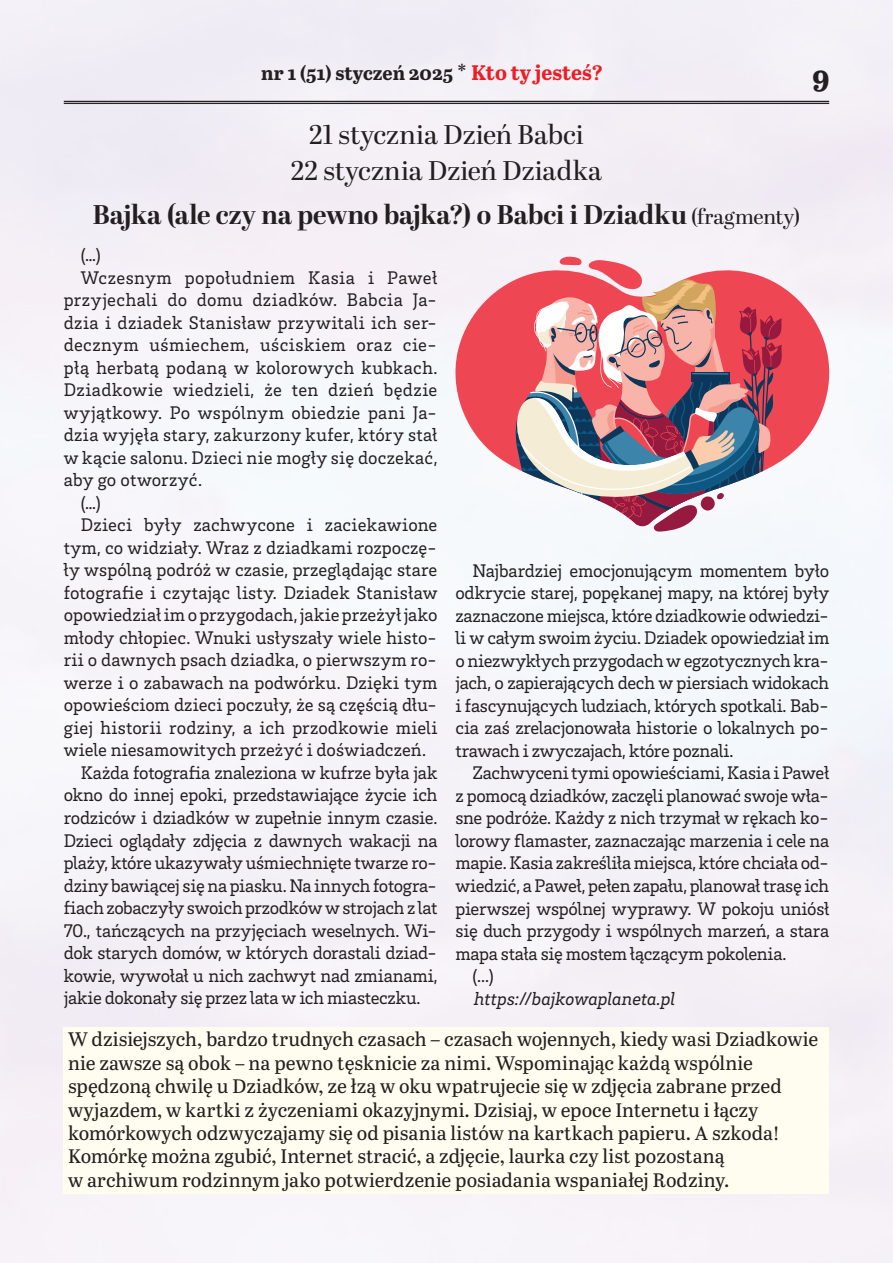
<style>
.page{position:relative;width:893px;height:1263px;background:#fff}
.page>*{position:absolute;margin:0;border:0;box-sizing:border-box;transform-origin:0 0}
.t1{font:800 30px "Abril Text";color:#231f20}
.t2{font:700 27px "Abril Display";letter-spacing:-.005em;color:#231f20}
.t3{font:27px/36px "Abril Display";letter-spacing:-.005em;color:#231f20;text-align:center}
.t4{font:19.5px/23.4px "Abril Text";color:#231f20}
.t5{font:700 19.5px "Abril Text";letter-spacing:-.005em;color:#231f20}
.t6{font:18.75px/22.5px "Brix Slab";letter-spacing:-.005em;color:#231f20;text-align:justify}
.t7{font:18.75px "Brix Slab";letter-spacing:.02em;color:#231f20}
.t8{font:18.75px "Brix Slab";letter-spacing:.015em;color:#231f20}
.t9{font:italic 18.75px "Brix Slab";letter-spacing:-.01em;color:#231f20}
.s1{font-weight:400;font-size:21px}
.s2{font-size:21px;color:#ee1d23}
</style>
<div class="page">
<hr style="left:64px;top:101px;width:765px;height:1px;background:#231f20">
<hr style="left:64px;top:103px;width:765px;height:1px;background:#231f20">
<div style="left:64px;top:1027px;width:765px;height:167px;background:#fffdf0"></div>
<svg style="left:450px;top:265px;width:384px;height:261px"></svg>
<svg style="left:514px;top:256px;width:268px;height:276px"></svg>
<p class="t5" style="left:261px;top:59px;width:343px">nr 1 (51) styczeń 2025 <span class="s1">*</span> <span class="s2">Kto ty jesteś?</span></p>
<h1 class="t1" style="left:812px;top:54px;width:18px">9</h1>
<h2 class="t3" style="left:291px;top:118px;width:313px">21 stycznia Dzień Babci<br>22 stycznia Dzień Dziadka</h2>
<h2 class="t2" style="left:93px;top:196px;width:709px">Bajka (ale czy na pewno bajka?) o Babci i Dziadku <span class="s1">(fragmenty)</span></h2>
<p class="t6" style="left:81px;top:243px;width:22px">(…)</p>
<p class="t7" style="left:81px;top:265px;width:358px">Wczesnym popołudniem Kasia i Paweł</p>
<p class="t8" style="left:64px;top:288px;width:375px">przyjechali do domu dziadków. Babcia Ja-</p>
<p class="t7" style="left:64px;top:310px;width:375px">dzia i dziadek Stanisław przywitali ich ser-</p>
<p class="t7" style="left:64px;top:333px;width:375px">decznym uśmiechem, uściskiem oraz cie-</p>
<p class="t8" style="left:64px;top:355px;width:375px">płą herbatą podaną w kolorowych kubkach.</p>
<p class="t7" style="left:64px;top:378px;width:375px">Dziadkowie wiedzieli, że ten dzień będzie</p>
<p class="t8" style="left:64px;top:400px;width:375px">wyjątkowy. Po wspólnym obiedzie pani Ja-</p>
<p class="t7" style="left:64px;top:423px;width:375px">dzia wyjęła stary, zakurzony kufer, który stał</p>
<p class="t6" style="left:64px;top:446px;width:375px">w kącie salonu. Dzieci nie mogły się doczekać,</p>
<p class="t6" style="left:64px;top:468px;width:140px">aby go otworzyć.</p>
<p class="t6" style="left:81px;top:491px;width:22px">(…)</p>
<p class="t6" style="left:81px;top:513px;width:358px">Dzieci były zachwycone i zaciekawione</p>
<p class="t6" style="left:64px;top:536px;width:375px">tym, co widziały. Wraz z dziadkami rozpoczę-</p>
<p class="t6" style="left:64px;top:558px;width:375px">ły wspólną podróż w czasie, przeglądając stare</p>
<p class="t6" style="left:64px;top:581px;width:375px">fotografie i czytając listy. Dziadek Stanisław</p>
<p class="t6" style="left:64px;top:603px;width:375px">opowiedział im o przygodach, jakie przeżył jako</p>
<p class="t6" style="left:64px;top:626px;width:375px">młody chłopiec. Wnuki usłyszały wiele histo-</p>
<p class="t6" style="left:64px;top:648px;width:375px">rii o dawnych psach dziadka, o pierwszym ro-</p>
<p class="t6" style="left:64px;top:671px;width:375px">werze i o zabawach na podwórku. Dzięki tym</p>
<p class="t6" style="left:64px;top:693px;width:375px">opowieściom dzieci poczuły, że są częścią dłu-</p>
<p class="t6" style="left:64px;top:716px;width:375px">giej historii rodziny, a ich przodkowie mieli</p>
<p class="t6" style="left:64px;top:738px;width:364px">wiele niesamowitych przeżyć i doświadczeń.</p>
<p class="t6" style="left:81px;top:761px;width:358px">Każda fotografia znaleziona w kufrze była jak</p>
<p class="t6" style="left:64px;top:783px;width:375px">okno do innej epoki, przedstawiające życie ich</p>
<p class="t6" style="left:64px;top:806px;width:375px">rodziców i dziadków w zupełnie innym czasie.</p>
<p class="t6" style="left:64px;top:828px;width:375px">Dzieci oglądały zdjęcia z dawnych wakacji na</p>
<p class="t6" style="left:64px;top:851px;width:375px">plaży, które ukazywały uśmiechnięte twarze ro-</p>
<p class="t6" style="left:64px;top:873px;width:375px">dziny bawiącej się na piasku. Na innych fotogra-</p>
<p class="t6" style="left:64px;top:896px;width:375px">fiach zobaczyły swoich przodków w strojach z lat</p>
<p class="t6" style="left:64px;top:918px;width:375px">70., tańczących na przyjęciach weselnych. Wi-</p>
<p class="t6" style="left:64px;top:941px;width:375px">dok starych domów, w których dorastali dziad-</p>
<p class="t6" style="left:64px;top:963px;width:375px">kowie, wywołał u nich zachwyt nad zmianami,</p>
<p class="t6" style="left:64px;top:986px;width:358px">jakie dokonały się przez lata w ich miasteczku.</p>
<p class="t6" style="left:455px;top:559px;width:375px;text-indent:17px">Najbardziej emocjonującym momentem było odkrycie starej, popękanej mapy, na której były zaznaczone miejsca, które dziadkowie odwiedzi&shy;li w całym swoim życiu. Dziadek opowiedział im o niezwykłych przygodach w egzotycznych kra&shy;jach, o zapierających dech w piersiach widokach i fascynujących ludziach, których spotkali. Bab&shy;cia zaś zrelacjonowała historie o lokalnych po&shy;trawach i zwyczajach, które poznali.</p>
<p class="t6" style="left:472px;top:761px;width:358px">Zachwyceni tymi opowieściami, Kasia i Paweł</p>
<p class="t6" style="left:455px;top:784px;width:375px">z pomocą dziadków, zaczęli planować swoje wła-</p>
<p class="t6" style="left:455px;top:806px;width:375px">sne podróże. Każdy z nich trzymał w rękach ko-</p>
<p class="t6" style="left:455px;top:829px;width:375px">lorowy flamaster, zaznaczając marzenia i cele na</p>
<p class="t6" style="left:455px;top:851px;width:375px">mapie. Kasia zakreśliła miejsca, które chciała od-</p>
<p class="t6" style="left:455px;top:874px;width:375px">wiedzić, a Paweł, pełen zapału, planował trasę ich</p>
<p class="t6" style="left:455px;top:896px;width:375px">pierwszej wspólnej wyprawy. W pokoju uniósł</p>
<p class="t6" style="left:455px;top:919px;width:375px">się duch przygody i wspólnych marzeń, a stara</p>
<p class="t6" style="left:455px;top:941px;width:333px">mapa stała się mostem łączącym pokolenia.</p>
<p class="t6" style="left:472px;top:964px;width:23px">(...)</p>
<p class="t9" style="left:474px;top:986px;width:202px">https://bajkowaplaneta.pl</p>
<p class="t4" style="left:68px;top:1027px;width:752px">W dzisiejszych, bardzo trudnych czasach – czasach wojennych, kiedy wasi Dziadkowie nie zawsze są obok – na pewno tęsknicie za nimi. Wspominając każdą wspólnie spędzoną chwilę u Dziadków, ze łzą w oku wpatrujecie się w zdjęcia zabrane przed wyjazdem, w kartki z życzeniami okazyjnymi. Dzisiaj, w epoce Internetu i łączy komórkowych odzwyczajamy się od pisania listów na kartkach papieru. A szkoda!<br>Komórkę można zgubić, Internet stracić, a zdjęcie, laurka czy list pozostaną<br>w archiwum rodzinnym jako potwierdzenie posiadania wspaniałej Rodziny.</p>
</div>
